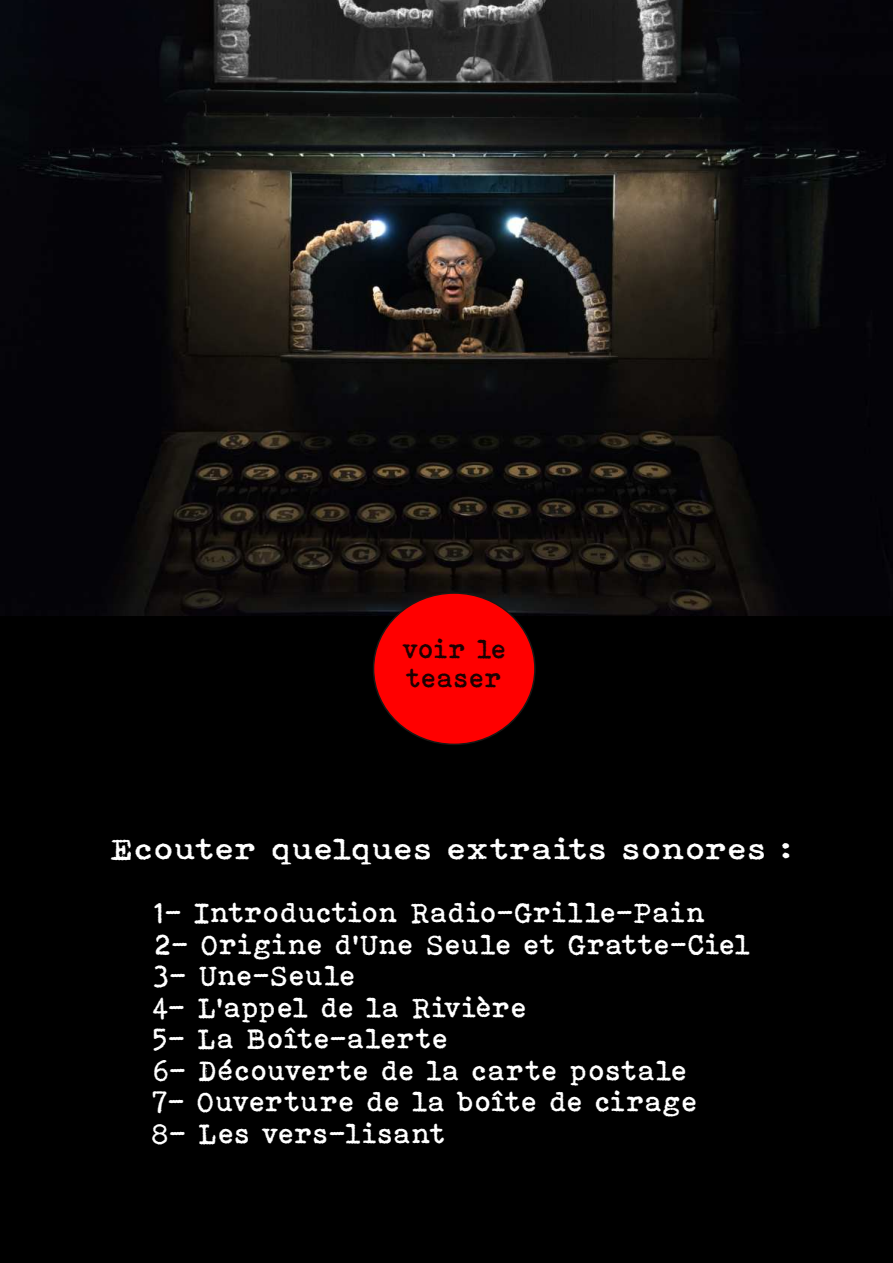
<style>
.page{position:relative;width:893px;height:1263px;background:#fff}
.page>*{position:absolute;margin:0;border:0;box-sizing:border-box;transform-origin:0 0}
.t1{font:30px "Bohemian Typewriter";letter-spacing:-.01em;color:#fff;scale:1.15 1}
.t2{font:28.5px/31.5px "Bohemian Typewriter";color:#fff}
.t3{font:27px/28.5px "Bohemian Typewriter";color:#1d0000}
</style>
<div class="page">
<div style="left:0;top:616px;width:893px;height:647px;background:#000"></div>
<img style="left:0;top:0;width:893px;height:616px">
<div style="left:374px;top:593px;width:161px;height:151px;background:#f00;border-radius:50%"></div>
<p class="t3" style="left:402px;top:634px;width:105px">voir le teaser</p>
<p class="t1" style="left:110px;top:832px;width:594px">Ecouter quelques extraits sonores :</p>
<p class="t2" style="left:150px;top:896px;width:602px">1- Introduction Radio-Grille-Pain<br>2- Origine d'Une Seule et Gratte-Ciel<br>3- Une-Seule<br>4- L'appel de la Rivière<br>5- La Boîte-alerte<br>6- Découverte de la carte postale<br>7- Ouverture de la boîte de cirage<br>8- Les vers-lisant</p>
</div>
